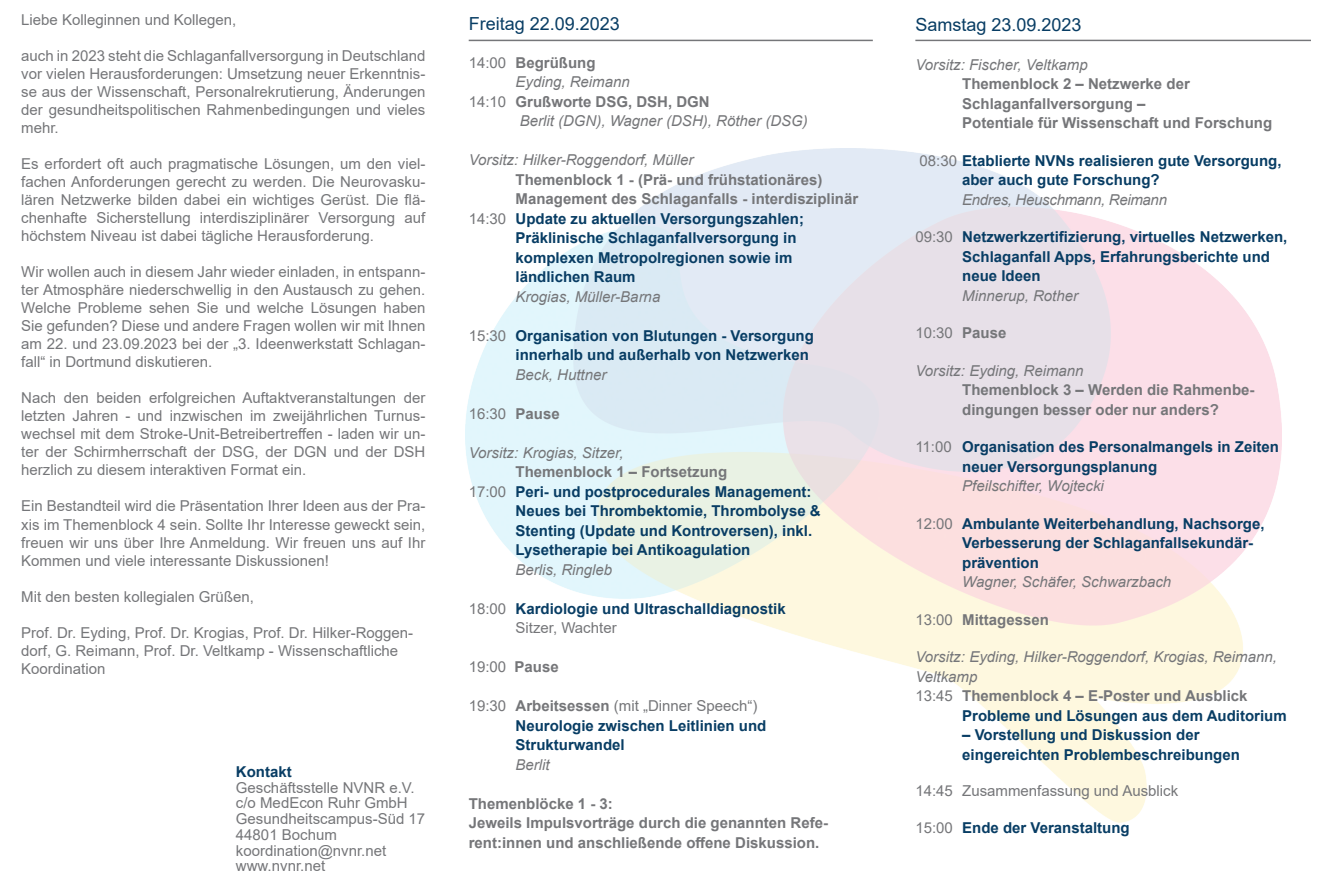
<style>
.page{position:relative;width:1340px;height:893px;background:#fff}
.page>*{position:absolute;margin:0;border:0;box-sizing:border-box;transform-origin:0 0}
.t1{font:18px "Arial";color:#083d64}
.t2{font:15px/18px "Arial";color:#757679;text-align:justify}
.t3{font:700 15px/19.5px "Arial";color:#083d64}
.t4{font:700 15px/19.5px "Arial";color:#757679}
.t5{font:italic 15px/19.5px "Arial";color:#757679}
.t6{font:italic 15px "Arial";letter-spacing:-.02em;color:#757679}
.s1{font-weight:400}
.s2{font-weight:400;color:#757679}
.s3{font-weight:700}
.s4{color:#757679}
.s5{font-style:normal}
.s6{font-weight:700;font-style:normal}
</style>
<div class="page">
<hr style="left:468px;top:40px;width:404px;height:1px;background:#757679">
<hr style="left:915px;top:40px;width:395px;height:1px;background:#757679">
<p class="t2" style="left:21px;top:11px;width:217px">Liebe Kolleginnen und Kollegen,</p>
<p class="t2" style="left:21px;top:47px;width:405px">auch in 2023 steht die Schlaganfallversorgung in Deutschland vor vielen Herausforderungen: Umsetzung neuer Erkenntnis&shy;se aus der Wissenschaft, Personalrekrutierung, Änderungen der gesundheitspolitischen Rahmenbedingungen und vieles mehr.</p>
<p class="t2" style="left:21px;top:155px;width:405px">Es erfordert oft auch pragmatische Lösungen, um den viel&shy;fachen Anforderungen gerecht zu werden. Die Neurovasku&shy;lären Netzwerke bilden dabei ein wichtiges Gerüst. Die flä&shy;chenhafte Sicherstellung interdisziplinärer Versorgung auf höchstem Niveau ist dabei tägliche Herausforderung.</p>
<p class="t2" style="left:21px;top:263px;width:405px">Wir wollen auch in diesem Jahr wieder einladen, in entspann&shy;ter Atmosphäre niederschwellig in den Austausch zu gehen.<br>Welche Probleme sehen Sie und welche Lösungen haben Sie gefunden? Diese und andere Fragen wollen wir mit Ihnen am 22. und 23.09.2023 bei der „3. Ideenwerkstatt Schlagan&shy;fall“ in Dortmund diskutieren.</p>
<p class="t2" style="left:21px;top:389px;width:405px">Nach den beiden erfolgreichen Auftaktveranstaltungen der letzten Jahren - und inzwischen im zweijährlichen Turnus&shy;wechsel mit dem Stroke-Unit-Betreibertreffen - laden wir un&shy;ter der Schirmherrschaft der DSG, der DGN und der DSH herzlich zu diesem interaktiven Format ein.</p>
<p class="t2" style="left:21px;top:497px;width:405px">Ein Bestandteil wird die Präsentation Ihrer Ideen aus der Pra&shy;xis im Themenblock 4 sein. Sollte Ihr Interesse geweckt sein, freuen wir uns über Ihre Anmeldung. Wir freuen uns auf Ihr Kommen und viele interessante Diskussionen!</p>
<p class="t2" style="left:21px;top:587px;width:234px">Mit den besten kollegialen Grüßen,</p>
<p class="t2" style="left:21px;top:623px;width:393px;text-align:left">Prof. Dr. Eyding, Prof. Dr. Krogias, Prof. Dr. Hilker-Roggen&shy;dorf, G. Reimann, Prof. Dr. Veltkamp - Wissenschaftliche<br>Koordination</p>
<p class="t3" style="left:236px;top:762px;width:57px">Kontakt</p>
<p class="t2" style="left:236px;top:779px;width:191px;line-height:15.8px;text-align:left">Geschäftsstelle NVNR e.V. c/o MedEcon Ruhr GmbH<br>Gesundheitscampus-Süd 17<br>44801 Bochum koordination@nvnr.net www.nvnr.net</p>
<p class="t1" style="left:468px;top:11px;width:153px">Freitag 22.09.2023</p>
<p class="t4" style="left:468px;top:53px;width:128px"><span class="s1">14:00</span> Begrüßung</p>
<p class="t5" style="left:515px;top:72px;width:116px">Eyding, Reimann</p>
<p class="t4" style="left:468px;top:92px;width:242px"><span class="s1">14:10</span> Grußworte DSG, DSH, DGN</p>
<p class="t5" style="left:519px;top:111px;width:290px">Berlit (DGN), Wagner (DSH), Röther (DSG)</p>
<p class="t5" style="left:468px;top:150px;width:226px">Vorsitz: Hilker-Roggendorf, Müller</p>
<p class="t4" style="left:515px;top:170px;width:308px">Themenblock 1 - (Prä- und frühstationäres)</p>
<p class="t4" style="left:515px;top:189px;width:344px">Management des Schlaganfalls - interdisziplinär</p>
<p class="t3" style="left:468px;top:209px;width:337px"><span class="s2">14:30</span> Update zu aktuellen Versorgungszahlen;</p>
<p class="t3" style="left:515px;top:228px;width:282px">Präklinische Schlaganfallversorgung in</p>
<p class="t3" style="left:515px;top:248px;width:278px">komplexen Metropolregionen sowie im</p>
<p class="t3" style="left:515px;top:267px;width:122px">ländlichen Raum</p>
<p class="t5" style="left:515px;top:287px;width:146px">Krogias, Müller-Barna</p>
<p class="t3" style="left:515px;top:326px;width:300px;text-indent:-47px"><span class="s2">15:30</span> Organisation von Blutungen - Versorgung innerhalb und außerhalb von Netzwerken</p>
<p class="t5" style="left:515px;top:365px;width:92px">Beck, Huttner</p>
<p class="t2" style="left:468px;top:404px;width:92px">16:30 <span class="s3">Pause</span></p>
<p class="t5" style="left:468px;top:443px;width:156px">Vorsitz: Krogias, Sitzer,</p>
<p class="t4" style="left:515px;top:462px;width:213px">Themenblock 1 – Fortsetzung</p>
<p class="t3" style="left:468px;top:482px;width:344px"><span class="s2">17:00</span> Peri- und postprocedurales Management:</p>
<p class="t3" style="left:515px;top:501px;width:307px">Neues bei Thrombektomie, Thrombolyse &amp;</p>
<p class="t3" style="left:515px;top:521px;width:298px">Stenting (Update und Kontroversen), inkl.</p>
<p class="t3" style="left:515px;top:540px;width:236px">Lysetherapie bei Antikoagulation</p>
<p class="t5" style="left:515px;top:560px;width:98px">Berlis, Ringleb</p>
<p class="t3" style="left:515px;top:599px;width:272px;text-indent:-47px"><span class="s2">18:00</span> Kardiologie und Ultraschalldiagnostik<br><span class="s2">Sitzer, Wachter</span></p>
<p class="t2" style="left:468px;top:658px;width:92px">19:00 <span class="s3">Pause</span></p>
<p class="t3" style="left:515px;top:696px;width:252px;text-indent:-47px"><span class="s2">19:30</span> <span class="s4">Arbeitsessen</span> <span class="s2">(mit „Dinner Speech“)<br></span>Neurologie zwischen Leitlinien und<br>Strukturwandel</p>
<p class="t5" style="left:515px;top:755px;width:36px">Berlit</p>
<p class="t4" style="left:468px;top:794px;width:361px">Themenblöcke 1 - 3:<br>Jeweils Impulsvorträge durch die genannten Refe&shy;rent:innen und anschließende offene Diskussion.</p>
<p class="t1" style="left:915px;top:12px;width:168px">Samstag 23.09.2023</p>
<p class="t5" style="left:915px;top:55px;width:174px">Vorsitz: Fischer, Veltkamp</p>
<p class="t4" style="left:962px;top:74px;width:311px">Themenblock 2 – Netzwerke der<br>Schlaganfallversorgung –<br>Potentiale für Wissenschaft und Forschung</p>
<p class="t3" style="left:962px;top:151px;width:321px;text-indent:-43px"><span class="s2">08:30</span> Etablierte NVNs realisieren gute Versorgung, aber auch gute Forschung?</p>
<p class="t6" style="left:962px;top:190px;width:206px">Endres, Heuschmann, Reimann</p>
<p class="t3" style="left:962px;top:227px;width:327px;text-indent:-47px"><span class="s2">09:30</span> Netzwerkzertifizierung, virtuelles Netzwerken,<br>Schlaganfall Apps, Erfahrungsberichte und neue Ideen</p>
<p class="t5" style="left:962px;top:286px;width:117px">Minnerup, Rother</p>
<p class="t2" style="left:915px;top:324px;width:92px">10:30 <span class="s3">Pause</span></p>
<p class="t5" style="left:915px;top:361px;width:170px">Vorsitz: Eyding, Reimann</p>
<p class="t4" style="left:962px;top:380px;width:294px">Themenblock 3 – Werden die Rahmenbe&shy;dingungen besser oder nur anders?</p>
<p class="t3" style="left:962px;top:437px;width:318px;text-indent:-47px"><span class="s2">11:00</span> Organisation des Personalmangels in Zeiten neuer Versorgungsplanung</p>
<p class="t5" style="left:962px;top:477px;width:143px">Pfeilschifter, Wojtecki</p>
<p class="t3" style="left:962px;top:514px;width:304px;text-indent:-47px"><span class="s2">12:00</span> Ambulante Weiterbehandlung, Nachsorge,<br>Verbesserung der Schlaganfallsekundär&shy;prävention</p>
<p class="t5" style="left:962px;top:573px;width:210px">Wagner, Schäfer, Schwarzbach</p>
<p class="t4" style="left:915px;top:610px;width:135px"><span class="s1">13:00</span> Mittagessen</p>
<p class="t5" style="left:915px;top:648px;width:363px">Vorsitz: Eyding, Hilker-Roggendorf, Krogias, Reimann,<br>Veltkamp<br><span class="s5">13:45</span> <span class="s6">Themenblock 4 – E-Poster und Ausblick</span></p>
<p class="t3" style="left:962px;top:706px;width:326px">Probleme und Lösungen aus dem Auditorium</p>
<p class="t3" style="left:962px;top:725px;width:279px">– Vorstellung und Diskussion der eingereichten Problembeschreibungen</p>
<p class="t2" style="left:915px;top:781px;width:264px">14:45 Zusammenfassung und Ausblick</p>
<p class="t3" style="left:915px;top:818px;width:216px"><span class="s2">15:00</span> Ende der Veranstaltung</p>
</div>
